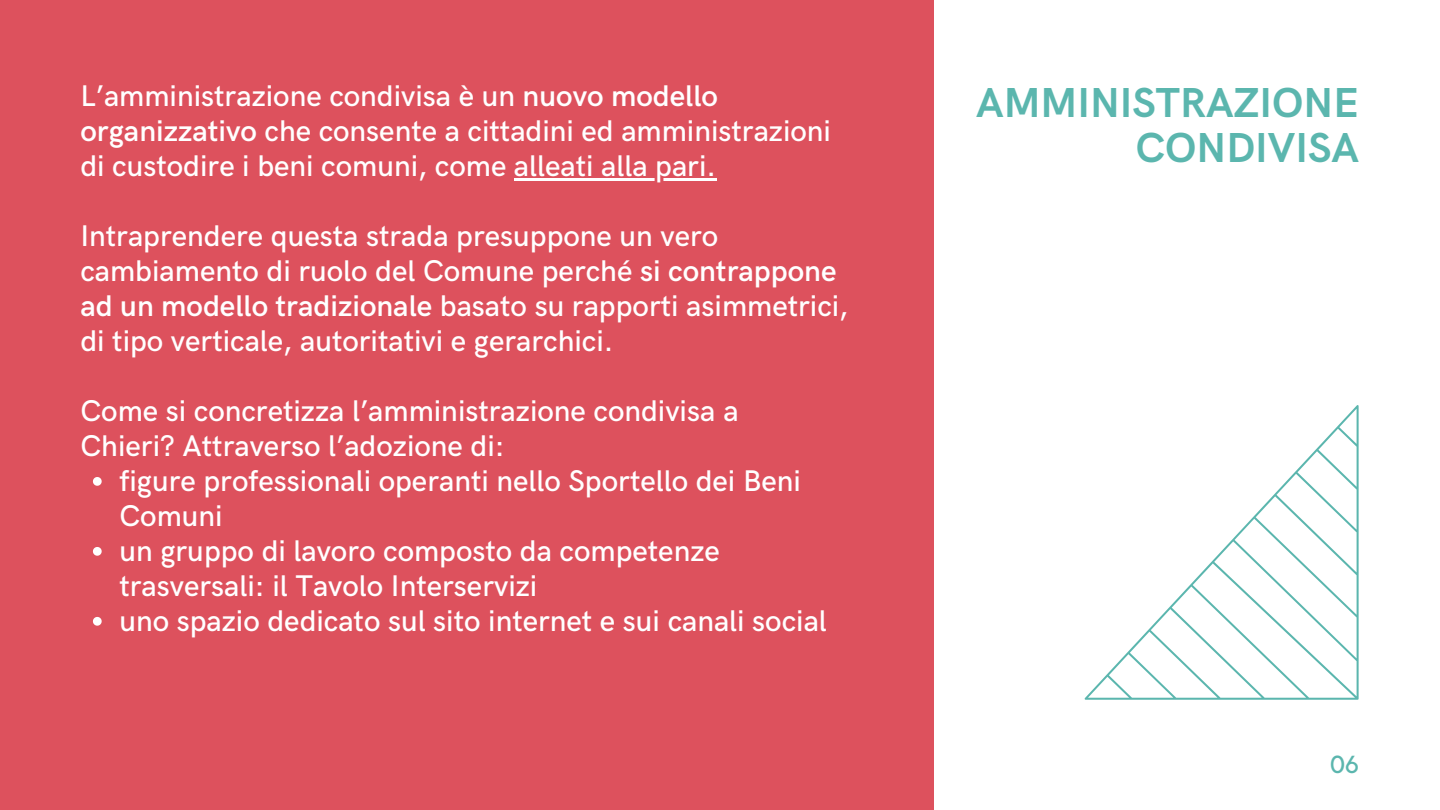
<style>
.page{position:relative;width:1440px;height:810px;background:#fff}
.page>*{position:absolute;margin:0;border:0;box-sizing:border-box;transform-origin:0 0}
.t1{font:700 42px/45px "HK Grotesk";color:#5bb6ae;text-align:right}
.t2{font:500 30px/35px "HK Grotesk";color:#fff}
.t3{font:500 25px "HK Grotesk";color:#5bb6ae}
.s1{font-weight:600}
</style>
<div class="page">
<div style="left:0;top:0;width:934px;height:810px;background:#dd515d"></div>
<svg style="left:93px;top:477px;width:9px;height:9px"></svg>
<svg style="left:93px;top:547px;width:9px;height:9px"></svg>
<svg style="left:93px;top:617px;width:9px;height:9px"></svg>
<hr style="left:514px;top:178px;width:202px;height:3px;background:#fff">
<svg style="left:1085px;top:405px;width:274px;height:295px"></svg>
<p class="t2" style="left:80px;top:79px;width:752px">L’amministrazione condivisa è un <span class="s1">nuovo modello organizzativo</span> che consente a cittadini ed amministrazioni di custodire i beni comuni, come alleati alla pari.</p>
<p class="t2" style="left:80px;top:219px;width:770px">Intraprendere questa strada presuppone un vero cambiamento di ruolo del Comune perché <span class="s1">si contrappone ad un modello tradizionale</span> basato su rapporti asimmetrici, di tipo verticale, autoritativi e gerarchici.</p>
<p class="t2" style="left:80px;top:394px;width:660px">Come si concretizza l’amministrazione condivisa a<br>Chieri? Attraverso l’adozione di:</p>
<p class="t2" style="left:119px;top:464px;width:709px">figure professionali operanti nello Sportello dei Beni Comuni<br>un gruppo di lavoro composto da competenze trasversali: il Tavolo Interservizi<br>uno spazio dedicato sul sito internet e sui canali social</p>
<h1 class="t1" style="left:976px;top:82px;width:384px">AMMINISTRAZIONE<br>CONDIVISA</h1>
<p class="t3" style="left:1330px;top:750px;width:30px">06</p>
</div>
